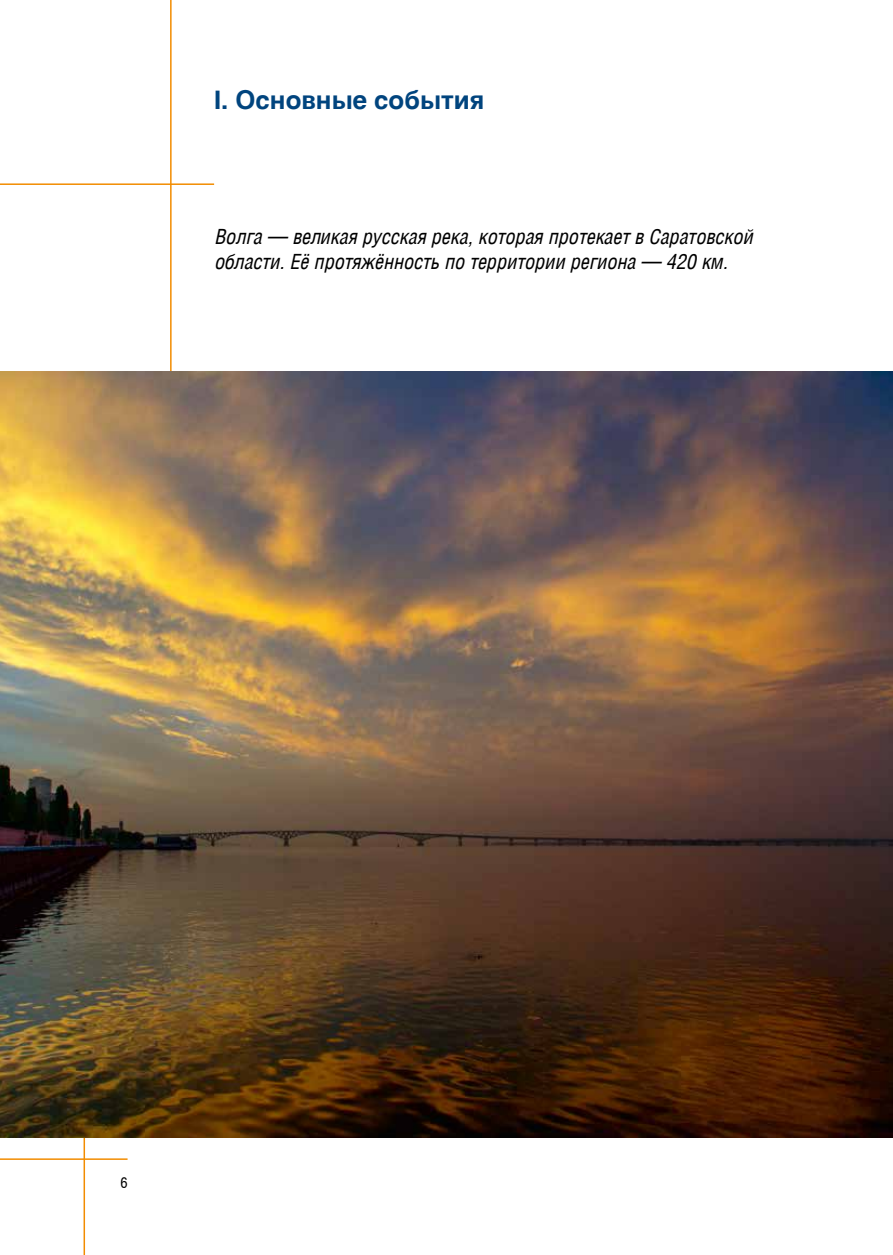
<style>
.page{position:relative;width:893px;height:1255px;background:#fff}
.page>*{position:absolute;margin:0;border:0;box-sizing:border-box;transform-origin:0 0}
.t1{font:700 25.5px "Helios";color:#00447e}
.t2{font:italic 21px/25.2px "Helios Cond";color:#000}
.t3{font:15px "Helios Cond";color:#000}
</style>
<div class="page">
<hr style="left:84px;top:1137px;width:1px;height:117px;background:#f28c00">
<hr style="left:170px;top:0;width:2px;height:371px;background:#f28c00">
<hr style="left:0;top:1158px;width:128px;height:1px;background:#f28c00">
<hr style="left:0;top:183px;width:214px;height:2px;background:#f28c00">
<img style="left:0;top:371px;width:893px;height:766px">
<p class="t1" style="left:214px;top:85px;width:272px">I. Основные события</p>
<p class="t2" style="left:214px;top:224px;width:540px">Волга — великая русская река, которая протекает в Саратовской области. Её протяжённость по территории региона — 420 км.</p>
<p class="t3" style="left:120px;top:1173px;width:9px">6</p>
</div>
